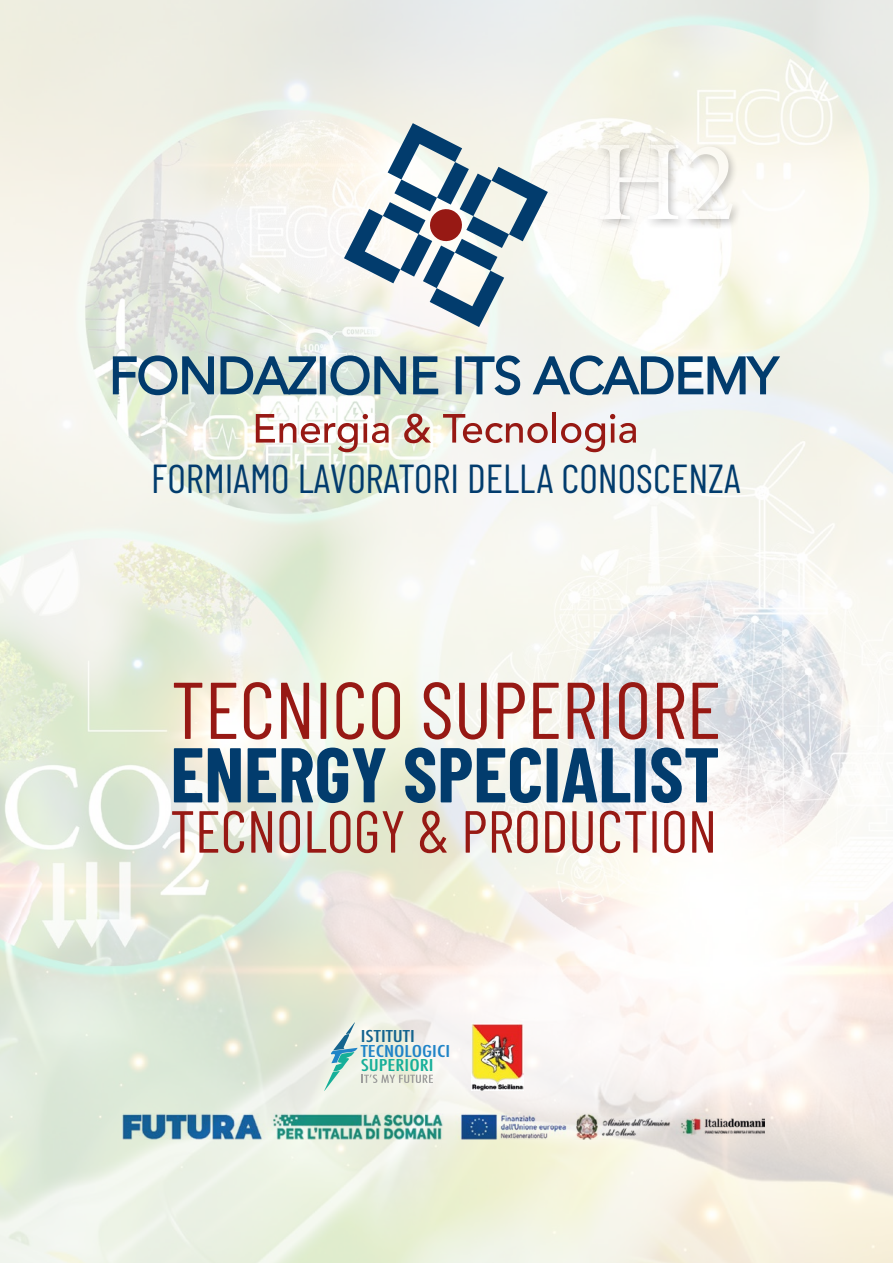
<style>
.page{position:relative;width:893px;height:1263px;background:#fff}
.page>*{position:absolute;margin:0;border:0;box-sizing:border-box;transform-origin:0 0}
.t1{font:114px "Minion Pro";color:#fff}
.t2{font:59.25px "Barlow Condensed";color:#971914}
.t3{font:40.35px "Barlow Condensed";color:#023c6d}
.t4{font:500 condensed 15.9px "Futura";color:#2084c7;scale:1.37 1}
.t5{font:500 condensed 15.9px "Futura";color:#16af99;scale:1.37 1}
.t6{font:500 condensed 15.9px "Futura";color:#14648e;scale:1.37 1}
</style>
<div class="page">
<img style="left:0;top:0;width:893px;height:1263px">
<svg style="left:174px;top:683px;width:28px;height:56px;background:#dab4a2"></svg>
<svg style="left:211px;top:683px;width:25px;height:56px"></svg>
<svg style="left:244px;top:682px;width:27px;height:57px"></svg>
<svg style="left:281px;top:683px;width:28px;height:56px"></svg>
<div style="left:321px;top:683px;width:5px;height:56px;background:#971914"></div>
<svg style="left:336px;top:682px;width:28px;height:57px;background:#d2a798"></svg>
<svg style="left:372px;top:682px;width:28px;height:57px;background:#ca9385"></svg>
<svg style="left:424px;top:682px;width:27px;height:57px"></svg>
<svg style="left:459px;top:683px;width:28px;height:56px;background:#cc9790"></svg>
<svg style="left:498px;top:683px;width:27px;height:56px"></svg>
<svg style="left:533px;top:683px;width:26px;height:56px"></svg>
<svg style="left:568px;top:683px;width:27px;height:56px;background:#bb8385"></svg>
<div style="left:603px;top:683px;width:6px;height:56px;background:#971914"></div>
<svg style="left:619px;top:682px;width:28px;height:57px;background:#be8989"></svg>
<svg style="left:657px;top:683px;width:27px;height:56px"></svg>
<svg style="left:692px;top:683px;width:26px;height:56px"></svg>
<svg style="left:174px;top:748px;width:28px;height:54px;background:#547996"></svg>
<svg style="left:208px;top:748px;width:33px;height:54px;background:#315f84"></svg>
<svg style="left:248px;top:748px;width:28px;height:54px;background:#557b97"></svg>
<svg style="left:282px;top:747px;width:104px;height:56px;background:#678b9f"></svg>
<svg style="left:405px;top:747px;width:30px;height:56px;background:#567c94"></svg>
<svg style="left:441px;top:747px;width:100px;height:56px;background:#7191a8"></svg>
<svg style="left:547px;top:747px;width:171px;height:56px"></svg>
<svg style="left:324px;top:1022px;width:109px;height:69px;background:#dee7de"></svg>
<img style="left:472px;top:1023px;width:52px;height:67px">
<svg style="left:344px;top:123px;width:204px;height:204px"></svg>
<svg style="left:111px;top:354px;width:207px;height:43px;background:#8ca7b1"></svg>
<svg style="left:320px;top:356px;width:6px;height:38px"></svg>
<svg style="left:329px;top:354px;width:111px;height:43px;background:#8aa5af"></svg>
<svg style="left:456px;top:356px;width:6px;height:38px"></svg>
<svg style="left:463px;top:354px;width:59px;height:43px"></svg>
<svg style="left:531px;top:354px;width:252px;height:43px;background:#9ab0bf"></svg>
<svg style="left:256px;top:414px;width:133px;height:38px"></svg>
<svg style="left:404px;top:413px;width:27px;height:30px"></svg>
<svg style="left:443px;top:414px;width:105px;height:29px"></svg>
<hr style="left:553px;top:412px;width:3px;height:31px;background:#971914">
<svg style="left:561px;top:414px;width:75px;height:38px"></svg>
<img style="left:122px;top:1113px;width:642px;height:27px">
<div style="left:595px;top:140px;width:148px;height:90px;background:#000;opacity:.75"></div>
<h1 class="t1" style="left:595px;top:106px;width:144px">H2</h1>
<p class="t3" style="left:151px;top:450px;width:591px">FORMIAMO LAVORATORI DELLA CONOSCENZA</p>
<h2 class="t2" style="left:170px;top:789px;width:549px">TECNOLOGY &amp; PRODUCTION</h2>
<p class="t6" style="left:361px;top:1026px;width:41px">ISTITUTI</p>
<p class="t4" style="left:361px;top:1041px;width:67px">TECNOLOGICI</p>
<p class="t5" style="left:361px;top:1055px;width:55px">SUPERIORI</p>
</div>
